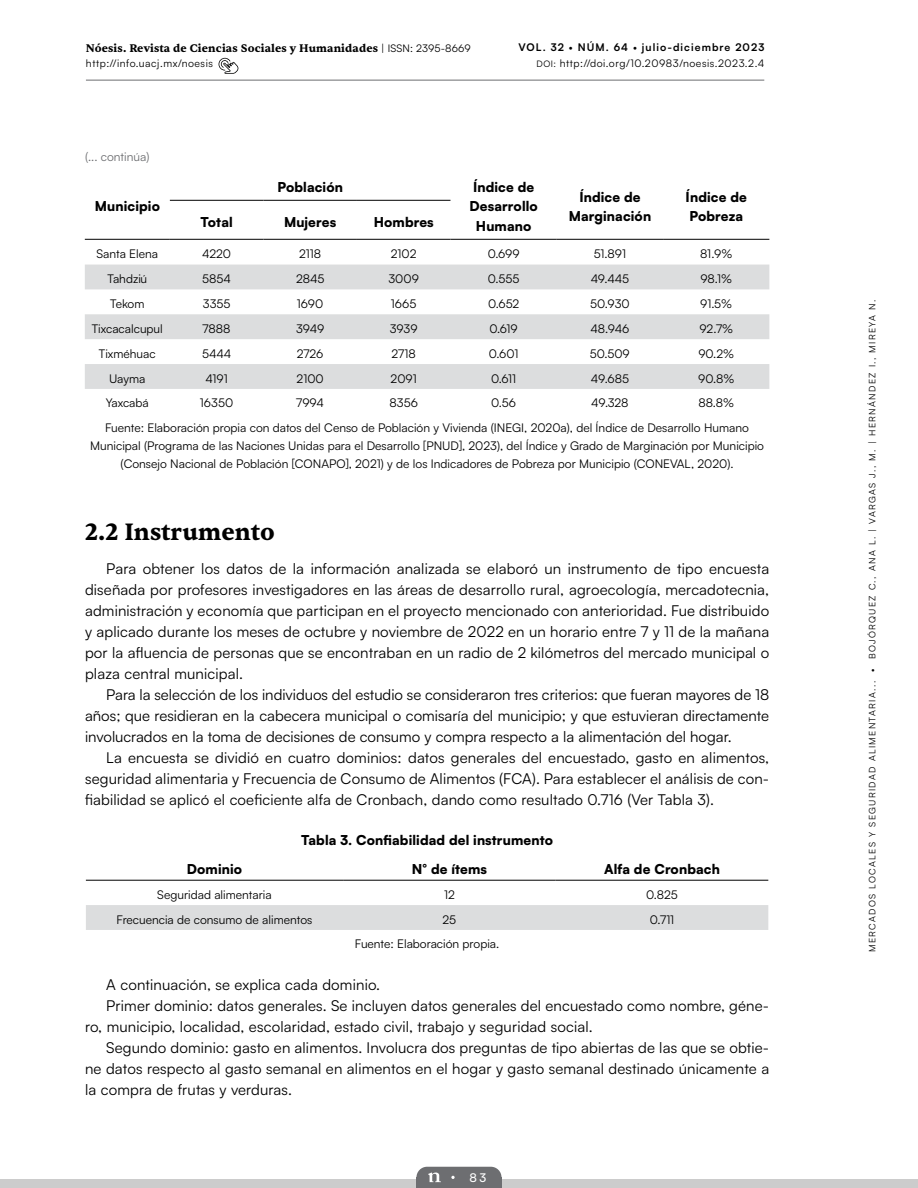
<style>
.page{position:relative;width:918px;height:1188px;background:#fff}
.page>*{position:absolute;margin:0;border:0;box-sizing:border-box;transform-origin:0 0}
.t1{font:700 24px "Sentient";color:#000}
.t2{font:15px/21px "Satoshi";letter-spacing:.01em;color:#000;text-align:justify}
.t3{font:900 13.5px/19.5px "Satoshi";letter-spacing:.01em;color:#000;text-align:center}
.t4{font:12px/24.5px "Satoshi";color:#000}
.t5{font:12px "Satoshi";color:#6d6e71}
.t6{font:500 12px "Satoshi";color:#fff}
.t7{font:700 11.25px "Sentient";letter-spacing:.01em;color:#000}
.t8{font:10.5px "Satoshi";letter-spacing:.05em;color:#000}
.t9{font:700 10.5px "Satoshi";letter-spacing:.1em;color:#000}
.t10{font:9px "Satoshi";letter-spacing:.15em;color:#000}
.s1{font-family:"Satoshi";font-weight:400;font-size:10.5px}
.s2{font-weight:400}
.s3{font-size:9px}
</style>
<div class="page">
<div style="left:0;top:1179px;width:918px;height:9px;background:#ccc"></div>
<div style="left:416px;top:1167px;width:86px;height:21px;background:#6d6e71;border-radius:11px"></div>
<div style="left:416px;top:1177px;width:86px;height:11px;background:#6d6e71"></div>
<svg style="left:428px;top:1173px;width:13px;height:9px"></svg>
<svg style="left:451px;top:1176px;width:4px;height:3px"></svg>
<hr style="left:86px;top:80px;width:678px;height:1px;background:#6d6e71">
<svg style="left:219px;top:58px;width:19px;height:16px"></svg>
<svg style="left:85px;top:265px;width:684px;height:124px;fill:#dcddde"></svg>
<hr style="left:85px;top:239px;width:85px;height:1px;background:#000">
<hr style="left:450px;top:239px;width:107px;height:1px;background:#000">
<hr style="left:557px;top:239px;width:106px;height:1px;background:#000">
<hr style="left:663px;top:239px;width:106px;height:1px;background:#000">
<hr style="left:170px;top:200px;width:93px;height:1px;background:#000">
<hr style="left:263px;top:200px;width:94px;height:1px;background:#000">
<hr style="left:357px;top:200px;width:93px;height:1px;background:#000">
<hr style="left:170px;top:239px;width:93px;height:1px;background:#000">
<hr style="left:263px;top:239px;width:94px;height:1px;background:#000">
<hr style="left:357px;top:239px;width:93px;height:1px;background:#000">
<div style="left:86px;top:905px;width:682px;height:25px;background:#dcddde"></div>
<hr style="left:86px;top:880px;width:257px;height:1px;background:#000">
<hr style="left:343px;top:880px;width:213px;height:1px;background:#000">
<hr style="left:556px;top:880px;width:212px;height:1px;background:#000">
<p class="t7" style="left:86px;top:41px;width:386px">Nóesis. Revista de Ciencias Sociales y Humanidades <span class="s1">| ISSN: 2395-8669</span></p>
<p class="t9" style="left:518px;top:40px;width:247px">VOL. 32 <span class="s2">•</span> NÚM. 64 <span class="s2">•</span> julio-diciembre 2023</p>
<p class="t8" style="left:86px;top:56px;width:129px">http://info.uacj.mx/noesis</p>
<p class="t8" style="left:537px;top:56px;width:229px"><span class="s3">DOI:</span> http://doi.org/10.20983/noesis.2023.2.4</p>
<p class="t5" style="left:85px;top:149px;width:66px">(... continúa)</p>
<p class="t3" style="left:95px;top:196px;width:67px">Municipio</p>
<p class="t3" style="left:277px;top:176px;width:67px">Población</p>
<p class="t3" style="left:469px;top:176px;width:70px">Índice de<br>Desarrollo<br>Humano</p>
<p class="t3" style="left:569px;top:186px;width:84px">Índice de<br>Marginación</p>
<p class="t3" style="left:686px;top:186px;width:63px;text-align:left">Índice de<br>Pobreza</p>
<p class="t3" style="left:201px;top:211px;width:34px">Total</p>
<p class="t3" style="left:284px;top:211px;width:53px">Mujeres</p>
<p class="t3" style="left:374px;top:211px;width:62px">Hombres</p>
<p class="t4" style="left:96px;top:241px;width:63px">Santa Elena</p>
<p class="t4" style="left:202px;top:241px;width:30px">4220</p>
<p class="t4" style="left:299px;top:241px;width:24px">2118</p>
<p class="t4" style="left:391px;top:241px;width:27px">2102</p>
<p class="t4" style="left:488px;top:241px;width:33px">0.699</p>
<p class="t4" style="left:594px;top:241px;width:34px">51.891</p>
<p class="t4" style="left:700px;top:241px;width:34px">81.9%</p>
<p class="t4" style="left:107px;top:266px;width:41px">Tahdziú</p>
<p class="t4" style="left:202px;top:266px;width:30px">5854</p>
<p class="t4" style="left:296px;top:266px;width:30px">2845</p>
<p class="t4" style="left:389px;top:266px;width:32px">3009</p>
<p class="t4" style="left:488px;top:266px;width:33px">0.555</p>
<p class="t4" style="left:591px;top:266px;width:40px">49.445</p>
<p class="t4" style="left:700px;top:266px;width:33px">98.1%</p>
<p class="t4" style="left:110px;top:291px;width:36px">Tekom</p>
<p class="t4" style="left:203px;top:291px;width:29px">3355</p>
<p class="t4" style="left:297px;top:291px;width:28px">1690</p>
<p class="t4" style="left:391px;top:291px;width:27px">1665</p>
<p class="t4" style="left:488px;top:291px;width:33px">0.652</p>
<p class="t4" style="left:590px;top:291px;width:41px">50.930</p>
<p class="t4" style="left:700px;top:291px;width:33px">91.5%</p>
<p class="t4" style="left:92px;top:316px;width:72px">Tixcacalcupul</p>
<p class="t4" style="left:203px;top:316px;width:29px">7888</p>
<p class="t4" style="left:296px;top:316px;width:30px">3949</p>
<p class="t4" style="left:390px;top:316px;width:29px">3939</p>
<p class="t4" style="left:489px;top:316px;width:30px">0.619</p>
<p class="t4" style="left:590px;top:316px;width:40px">48.946</p>
<p class="t4" style="left:699px;top:316px;width:35px">92.7%</p>
<p class="t4" style="left:99px;top:341px;width:58px">Tixméhuac</p>
<p class="t4" style="left:202px;top:341px;width:31px">5444</p>
<p class="t4" style="left:297px;top:341px;width:28px">2726</p>
<p class="t4" style="left:392px;top:341px;width:26px">2718</p>
<p class="t4" style="left:489px;top:341px;width:31px">0.601</p>
<p class="t4" style="left:590px;top:341px;width:41px">50.509</p>
<p class="t4" style="left:698px;top:341px;width:37px">90.2%</p>
<p class="t4" style="left:109px;top:366px;width:38px">Uayma</p>
<p class="t4" style="left:205px;top:366px;width:24px">4191</p>
<p class="t4" style="left:297px;top:366px;width:29px">2100</p>
<p class="t4" style="left:391px;top:366px;width:28px">2091</p>
<p class="t4" style="left:491px;top:366px;width:27px">0.611</p>
<p class="t4" style="left:591px;top:366px;width:40px">49.685</p>
<p class="t4" style="left:698px;top:366px;width:38px">90.8%</p>
<p class="t4" style="left:106px;top:390px;width:45px">Yaxcabá</p>
<p class="t4" style="left:200px;top:390px;width:35px">16350</p>
<p class="t4" style="left:296px;top:390px;width:29px">7994</p>
<p class="t4" style="left:389px;top:390px;width:30px">8356</p>
<p class="t4" style="left:491px;top:390px;width:26px">0.56</p>
<p class="t4" style="left:591px;top:390px;width:39px">49.328</p>
<p class="t4" style="left:105px;top:390px;width:645px;text-indent:593px">88.8%<br>Fuente: Elaboración propia con datos del Censo de Población y Vivienda (INEGI, 2020a), del Índice de Desarrollo Humano</p>
<p class="t4" style="left:90px;top:436px;width:676px;line-height:18px;text-align:center">Municipal (Programa de las Naciones Unidas para el Desarrollo [PNUD], 2023), del Índice y Grado de Marginación por Municipio (Consejo Nacional de Población [CONAPO], 2021) y de los Indicadores de Pobreza por Municipio (CONEVAL, 2020).</p>
<h1 class="t1" style="left:85px;top:517px;width:191px">2.2 Instrumento</h1>
<p class="t2" style="left:85px;top:557px;width:686px;text-indent:21px">Para obtener los datos de la información analizada se elaboró un instrumento de tipo encuesta diseñada por profesores investigadores en las áreas de desarrollo rural, agroecología, mercadotecnia, administración y economía que participan en el proyecto mencionado con anterioridad. Fue distribuido y aplicado durante los meses de octubre y noviembre de 2022 en un horario entre 7 y 11 de la mañana por la afluencia de personas que se encontraban en un radio de 2 kilómetros del mercado municipal o plaza central municipal.</p>
<p class="t2" style="left:85px;top:683px;width:686px;text-indent:21px">Para la selección de los individuos del estudio se consideraron tres criterios: que fueran mayores de 18 años; que residieran en la cabecera municipal o comisaría del municipio; y que estuvieran directamente involucrados en la toma de decisiones de consumo y compra respecto a la alimentación del hogar.</p>
<p class="t2" style="left:85px;top:746px;width:686px;text-indent:21px">La encuesta se dividió en cuatro dominios: datos generales del encuestado, gasto en alimentos, seguridad alimentaria y Frecuencia de Consumo de Alimentos (FCA). Para establecer el análisis de con&shy;fiabilidad se aplicó el coeficiente alfa de Cronbach, dando como resultado 0.716 (Ver Tabla 3).</p>
<p class="t3" style="left:301px;top:830px;width:253px">Tabla 3. Confiabilidad del instrumento</p>
<p class="t3" style="left:187px;top:858px;width:57px">Dominio</p>
<p class="t3" style="left:412px;top:858px;width:77px">N° de ítems</p>
<p class="t3" style="left:604px;top:858px;width:117px">Alfa de Cronbach</p>
<p class="t4" style="left:157px;top:882px;width:116px">Seguridad alimentaria</p>
<p class="t4" style="left:444px;top:882px;width:12px">12</p>
<p class="t4" style="left:646px;top:882px;width:33px">0.825</p>
<p class="t4" style="left:117px;top:907px;width:197px">Frecuencia de consumo de alimentos</p>
<p class="t4" style="left:443px;top:907px;width:15px">25</p>
<p class="t4" style="left:650px;top:907px;width:26px">0.711</p>
<p class="t4" style="left:355px;top:931px;width:146px">Fuente: Elaboración propia.</p>
<p class="t2" style="left:106px;top:973px;width:275px">A continuación, se explica cada dominio.</p>
<p class="t2" style="left:106px;top:994px;width:664px">Primer dominio: datos generales. Se incluyen datos generales del encuestado como nombre, géne-</p>
<p class="t2" style="left:85px;top:1015px;width:509px">ro, municipio, localidad, escolaridad, estado civil, trabajo y seguridad social.</p>
<p class="t2" style="left:106px;top:1036px;width:664px">Segundo dominio: gasto en alimentos. Involucra dos preguntas de tipo abiertas de las que se obtie-</p>
<p class="t2" style="left:85px;top:1057px;width:686px">ne datos respecto al gasto semanal en alimentos en el hogar y gasto semanal destinado únicamente a</p>
<p class="t2" style="left:85px;top:1078px;width:209px">la compra de frutas y verduras.</p>
<p class="t6" style="left:470px;top:1169px;width:18px">83</p>
<p class="t10" style="left:866px;top:952px;width:654px;rotate:-90deg">MERCADOS LOCALES Y SEGURIDAD ALIMENTARIA... • BOJÓRQUEZ C., ANA L. | VARGAS J., M. | HERNÁNDEZ I., MIREYA N.</p>
</div>
